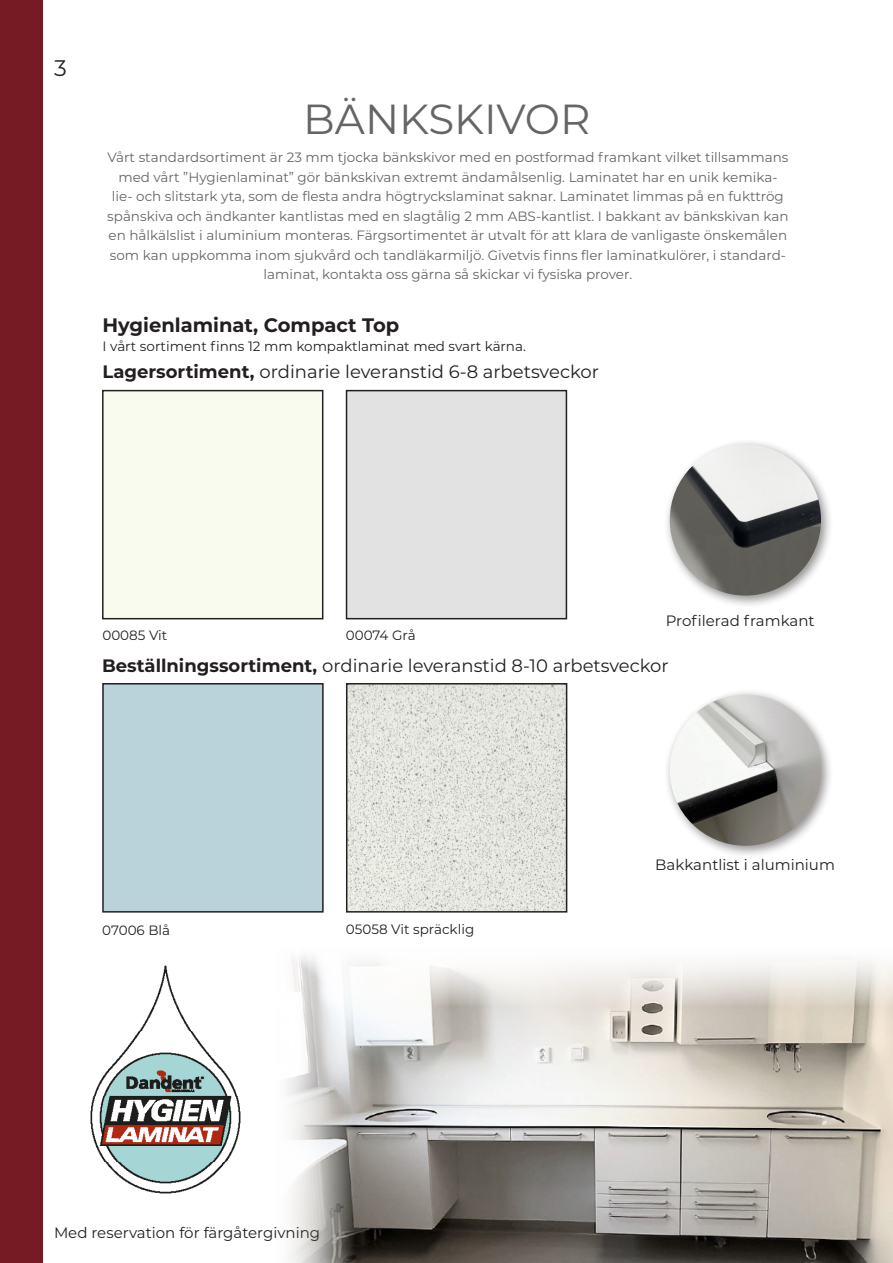
<style>
.page{position:relative;width:893px;height:1263px;background:#fff}
.page>*{position:absolute;margin:0;border:0;box-sizing:border-box;transform-origin:0 0}
.t1{font:42px "Montserrat";color:#656568}
.t2{font:22.5px "Montserrat";color:#231f20}
.t3{font:700 19.5px "Montserrat";color:#231f20}
.t4{font:18px "Montserrat";color:#231f20}
.t5{font:15px "Montserrat";color:#231f20}
.t6{font:13.5px/19.5px "Montserrat";color:#656568;text-align:center}
.t7{font:13.5px "Montserrat";color:#231f20}
.s1{font-weight:700}
</style>
<div class="page">
<div style="left:0;top:0;width:43px;height:1263px;background:#761b24"></div>
<img style="left:287px;top:956px;width:606px;height:307px">
<div style="left:103px;top:391px;width:220px;height:228px;background:#f9fbef"></div>
<div style="left:102px;top:390px;width:221px;height:229px;border:2px solid #231f20"></div>
<div style="left:663px;top:438px;width:171px;height:171px;background:#231f20;opacity:.5"></div>
<img style="left:670px;top:444px;width:151px;height:152px;border-radius:76px">
<div style="left:663px;top:688px;width:171px;height:171px;background:#231f20;opacity:.5"></div>
<img style="left:670px;top:694px;width:151px;height:152px;border-radius:76px">
<div style="left:347px;top:391px;width:219px;height:228px;background:#e1e2e1"></div>
<div style="left:346px;top:390px;width:221px;height:229px;border:2px solid #231f20"></div>
<div style="left:103px;top:684px;width:220px;height:228px;background:#bad2da"></div>
<div style="left:102px;top:683px;width:222px;height:229px;border:2px solid #231f20"></div>
<img style="left:349px;top:686px;width:215px;height:223px">
<div style="left:346px;top:683px;width:221px;height:229px;border:2px solid #231f20"></div>
<img style="left:90px;top:966px;width:151px;height:227px">
<p class="t2" style="left:54px;top:52px;width:14px">3</p>
<p class="t1" style="left:303px;top:91px;width:289px">BÄNKSKIVOR</p>
<p class="t6" style="left:107px;top:147px;width:683px">Vårt standardsortiment är 23 mm tjocka bänkskivor med en postformad framkant vilket tillsammans med vårt ”Hygienlaminat” gör bänkskivan extremt ändamålsenlig. Laminatet har en unik kemika&shy;lie- och slitstark yta, som de flesta andra högtryckslaminat saknar. Laminatet limmas på en fukttrög spånskiva och ändkanter kantlistas med en slagtålig 2 mm ABS-kantlist. I bakkant av bänkskivan kan en hålkälslist i aluminium monteras. Färgsortimentet är utvalt för att klara de vanligaste önskemålen som kan uppkomma inom sjukvård och tandläkarmiljö. Givetvis finns fler laminatkulörer, i standard&shy;laminat, kontakta oss gärna så skickar vi fysiska prover.</p>
<p class="t3" style="left:102px;top:311px;width:298px">Hygienlaminat, Compact Top</p>
<p class="t7" style="left:103px;top:336px;width:425px">I vårt sortiment finns 12 mm kompaktlaminat med svart kärna.</p>
<p class="t4" style="left:102px;top:359px;width:498px"><span class="s1">Lagersortiment,</span> ordinarie leveranstid 6-8 arbetsveckor</p>
<p class="t7" style="left:102px;top:626px;width:66px">00085 Vit</p>
<p class="t7" style="left:346px;top:626px;width:71px">00074 Grå</p>
<p class="t5" style="left:666px;top:610px;width:150px">Profilerad framkant</p>
<p class="t4" style="left:102px;top:653px;width:568px"><span class="s1">Beställningssortiment,</span> ordinarie leveranstid 8-10 arbetsveckor</p>
<p class="t7" style="left:102px;top:921px;width:69px">07006 Blå</p>
<p class="t7" style="left:346px;top:919px;width:130px">05058 Vit spräcklig</p>
<p class="t5" style="left:655px;top:855px;width:181px">Bakkantlist i aluminium</p>
<p class="t5" style="left:54px;top:1222px;width:268px">Med reservation för färgåtergivning</p>
</div>
